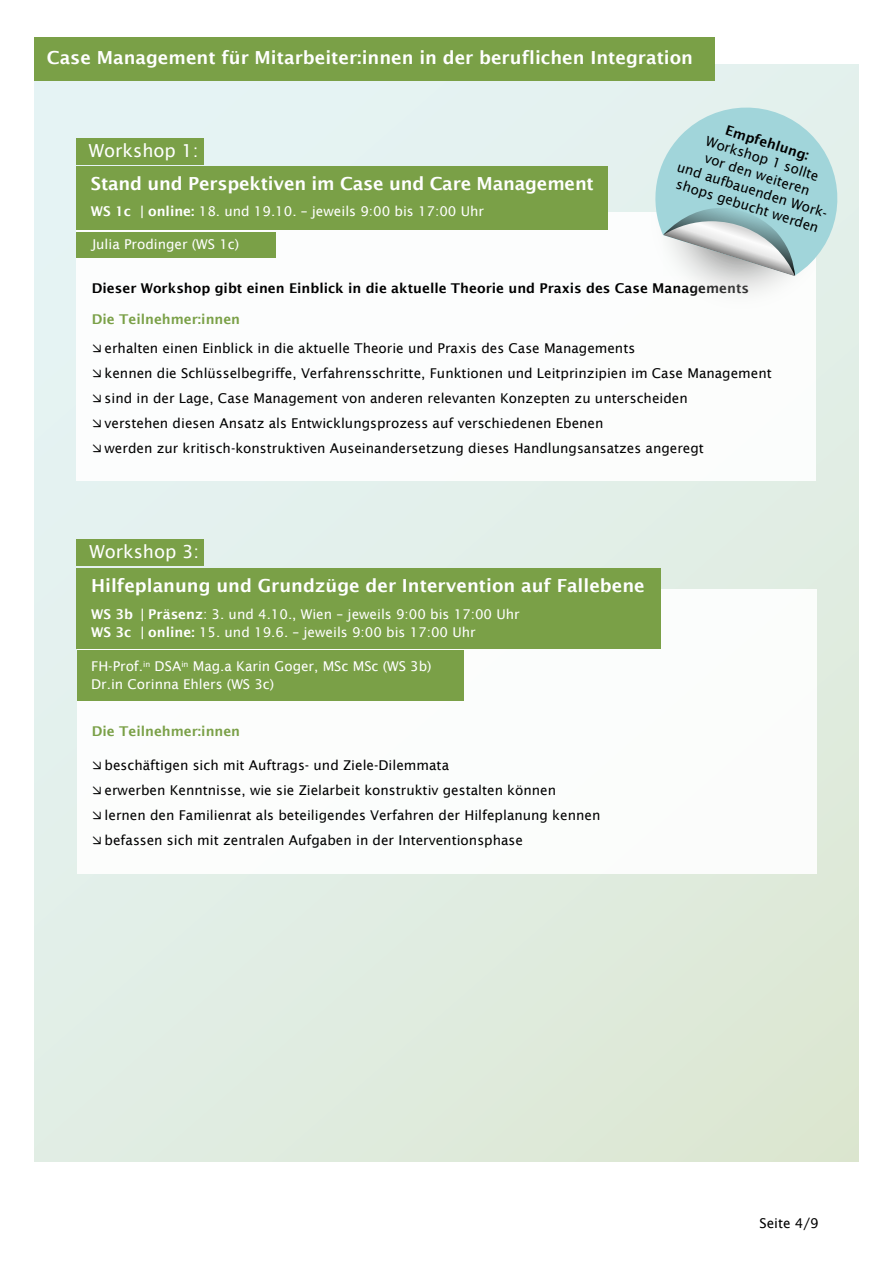
<style>
.page{position:relative;width:893px;height:1263px;background:#fff}
.page>*{position:absolute;margin:0;border:0;box-sizing:border-box;transform-origin:0 0}
.t1{font:600 18px "Lucida Sans";color:#fff}
.t2{font:18px "Lucida Sans";color:#fff}
.t3{font:13.5px/25px "Lucida Sans";color:#000}
.t4{font:13.5px/18px "Lucida Sans";color:#fff}
.t5{font:600 13.5px "Lucida Sans";color:#000}
.t6{font:600 13.5px "Lucida Sans";color:#7aa047}
.s1{font-weight:600}
</style>
<div class="page">
<div style="left:34px;top:64px;width:825px;height:1097px;background:linear-gradient(to bottom,#e4f2f2,#dfeadc)"></div>
<div style="left:77px;top:590px;width:739px;height:284px;background:#fff"></div>
<div style="left:34px;top:37px;width:680px;height:43px;background:#7aa047"></div>
<div style="left:77px;top:568px;width:584px;height:81px;background:#7aa047"></div>
<div style="left:77px;top:540px;width:127px;height:26px;background:#7aa047"></div>
<div style="left:76px;top:212px;width:740px;height:268px;background:#fff"></div>
<div style="left:76px;top:166px;width:532px;height:64px;background:#7aa047"></div>
<div style="left:76px;top:138px;width:128px;height:26px;background:#7aa047"></div>
<div style="left:76px;top:232px;width:200px;height:26px;background:#7aa047"></div>
<div style="left:77px;top:650px;width:386px;height:51px;background:#7aa047"></div>
<svg style="left:608px;top:98px;width:238px;height:222px"></svg>
<h1 class="t1" style="left:47px;top:47px;width:648px">Case Management für Mitarbeiter:innen in der beruflichen Integration</h1>
<h1 class="t2" style="left:89px;top:140px;width:111px">Workshop 1:</h1>
<h1 class="t1" style="left:91px;top:173px;width:504px">Stand und Perspektiven im Case und Care Management</h1>
<p class="t4" style="left:91px;top:203px;width:394px"><span class="s1">WS 1c | online:</span> 18. und 19.10. – jeweils 9:00 bis 17:00 Uhr</p>
<p class="t4" style="left:92px;top:235px;width:149px">Julia Prodinger (WS 1c)</p>
<p class="t5" style="left:728px;top:122px;width:88px;rotate:18deg">Empfehlung:</p>
<p class="t3" style="left:691px;top:126px;width:161px;line-height:16.5px;text-align:center;rotate:18deg">Workshop 1 sollte<br>vor den weiteren<br>und aufbauenden Work&shy;shops gebucht werden</p>
<p class="t5" style="left:92px;top:281px;width:659px">Dieser Workshop gibt einen Einblick in die aktuelle Theorie und Praxis des Case Managements</p>
<p class="t6" style="left:92px;top:311px;width:150px">Die Teilnehmer:innen</p>
<p class="t3" style="left:105px;top:336px;width:669px">erhalten einen Einblick in die aktuelle Theorie und Praxis des Case Managements<br>kennen die Schlüsselbegriffe, Verfahrensschritte, Funktionen und Leitprinzipien im Case Management sind in der Lage, Case Management von anderen relevanten Konzepten zu unterscheiden<br>verstehen diesen Ansatz als Entwicklungsprozess auf verschiedenen Ebenen<br>werden zur kritisch-konstruktiven Auseinandersetzung dieses Handlungsansatzes angeregt</p>
<h1 class="t2" style="left:89px;top:541px;width:111px">Workshop 3:</h1>
<h1 class="t1" style="left:91px;top:575px;width:555px">Hilfeplanung und Grundzüge der Intervention auf Fallebene</h1>
<p class="t4" style="left:91px;top:605px;width:430px"><span class="s1">WS 3b | Präsenz</span>: 3. und 4.10., Wien – jeweils 9:00 bis 17:00 Uhr<br><span class="s1">WS 3c | online:</span> 15. und 19.6. – jeweils 9:00 bis 17:00 Uhr</p>
<p class="t4" style="left:91px;top:657px;width:342px">FH-Prof.<sup>in</sup> DSA<sup>in</sup> Mag.a Karin Goger, MSc MSc (WS 3b)<br>Dr.in Corinna Ehlers (WS 3c)</p>
<p class="t6" style="left:92px;top:724px;width:150px">Die Teilnehmer:innen</p>
<p class="t3" style="left:105px;top:753px;width:497px">beschäftigen sich mit Auftrags- und Ziele-Dilemmata<br>erwerben Kenntnisse, wie sie Zielarbeit konstruktiv gestalten können lernen den Familienrat als beteiligendes Verfahren der Hilfeplanung kennen befassen sich mit zentralen Aufgaben in der Interventionsphase</p>
<p class="t3" style="left:759px;top:1211px;width:61px">Seite 4/9</p>
</div>
